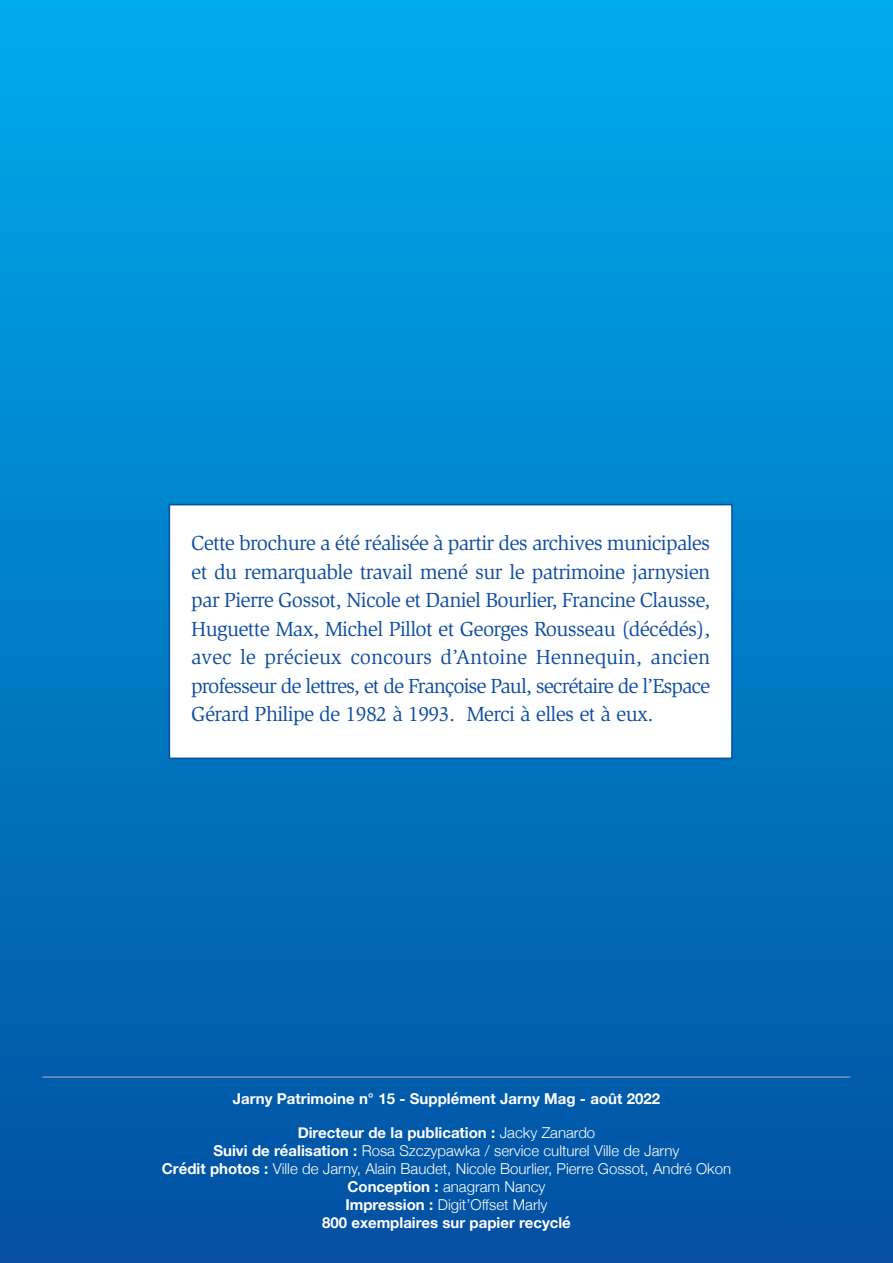
<style>
.page{position:relative;width:893px;height:1263px;background:#fff}
.page>*{position:absolute;margin:0;border:0;box-sizing:border-box;transform-origin:0 0}
.t1{font:21px/28.5px "Slimbach";letter-spacing:-.03em;color:#0d4da1;text-align:justify}
.t2{font:300 15px "Helvetica Neue";color:#fff}
.t3{font:700 15px "Helvetica Neue";color:#fff}
.s1{font-weight:300}
.s2{font-weight:700}
</style>
<div class="page">
<div style="left:0;top:0;width:893px;height:1263px;background:linear-gradient(to bottom,#00abeb,#024fa1)"></div>
<hr style="left:43px;top:1076px;width:807px;height:2px;background:#838fc7">
<div style="left:170px;top:505px;width:561px;height:252px;background:#fff"></div>
<div style="left:169px;top:504px;width:564px;height:255px;border:2px solid #0d4da1"></div>
<p class="t1" style="left:191px;top:529px;width:520px">Cette brochure a été réalisée à partir des archives municipales et du remarquable travail mené sur le patrimoine jarnysien par Pierre Gossot, Nicole et Daniel Bourlier, Francine Clausse, Huguette Max, Michel Pillot et Georges Rousseau (décédés), avec le précieux concours d’Antoine Hennequin, ancien professeur de lettres, et de Françoise Paul, secrétaire de l’Espace Gérard Philipe de 1982 à 1993. Merci à elles et à eux.</p>
<p class="t3" style="left:233px;top:1089px;width:429px">Jarny Patrimoine n° 15 - Supplément Jarny Mag - août 2022</p>
<p class="t3" style="left:298px;top:1124px;width:299px">Directeur de la publication : <span class="s1">Jacky Zanardo</span></p>
<p class="t2" style="left:213px;top:1142px;width:468px"><span class="s2">Suivi de réalisation :</span> Rosa Szczypawka / service culturel Ville de Jarny</p>
<p class="t2" style="left:162px;top:1160px;width:571px"><span class="s2">Crédit photos :</span> Ville de Jarny, Alain Baudet, Nicole Bourlier, Pierre Gossot, André Okon</p>
<p class="t2" style="left:347px;top:1178px;width:200px"><span class="s2">Conception :</span> anagram Nancy</p>
<p class="t2" style="left:345px;top:1196px;width:204px"><span class="s2">Impression :</span> Digit’Offset Marly</p>
<p class="t3" style="left:322px;top:1214px;width:250px">800 exemplaires sur papier recyclé</p>
</div>
